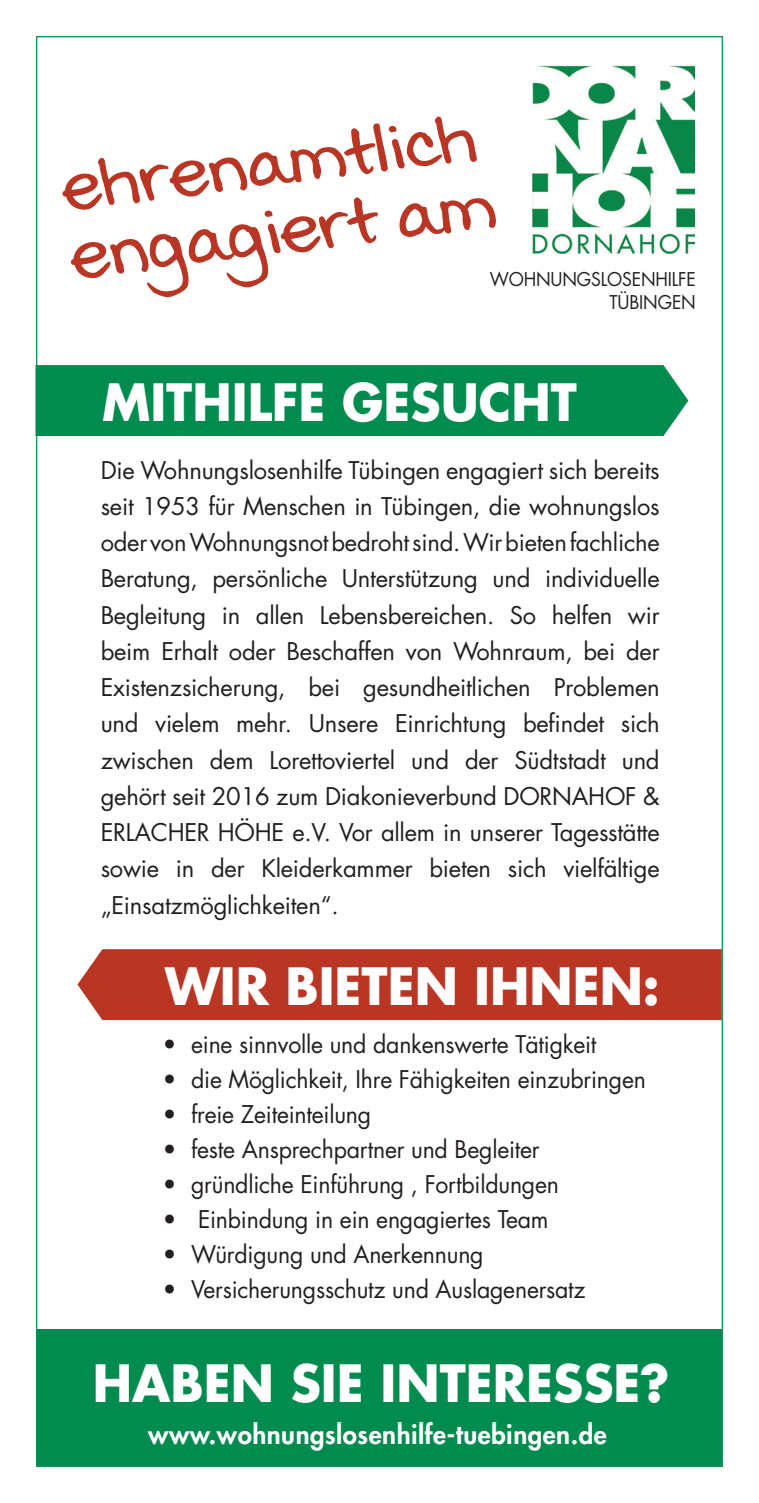
<style>
.page{position:relative;width:759px;height:1503px;background:#fff}
.page>*{position:absolute;margin:0;border:0;box-sizing:border-box;transform-origin:0 0}
.t1{font:700 79.5px/69px "Swister";color:#b93625}
.t2{font:700 50px "Futura Std";color:#fff}
.t3{font:800 25.75px "Futura Std";letter-spacing:.02em;color:#fff}
.t4{font:23.75px/36.2px "Futura Std";letter-spacing:-.01em;color:#231f20;text-align:justify}
.t5{font:18.5px/22.2px "Futura Std";letter-spacing:-.01em;color:#231f20;text-align:right;scale:.95 1}
</style>
<div class="page">
<img style="left:532px;top:65px;width:162px;height:188px">
<div style="left:37px;top:1329px;width:684px;height:136px;background:#008c4e"></div>
<div style="left:35px;top:365px;width:653px;height:71px;background:#008c4e"></div>
<div style="left:77px;top:949px;width:644px;height:71px;background:#b93625"></div>
<h1 class="t1" style="left:58px;top:153px;width:429px;rotate:-7deg">ehrenamtlich engagiert am</h1>
<p class="t5" style="left:489px;top:269px;width:218px">WOHNUNGSLOSENHILFE<br>TÜBINGEN</p>
<h2 class="t2" style="left:102px;top:369px;width:476px">MITHILFE GESUCHT</h2>
<p class="t4" style="left:101px;top:452px;width:560px">Die Wohnungslosenhilfe Tübingen engagiert sich bereits seit 1953 für Menschen in Tübingen, die wohnungslos oder von Wohnungsnot bedroht sind. Wir bieten fachliche Beratung, persönliche Unterstützung und individuelle Begleitung in allen Lebensbereichen. So helfen wir beim Erhalt oder Beschaffen von Wohnraum, bei der Existenzsicherung, bei gesundheitlichen Problemen und vielem mehr. Unsere Einrichtung befindet sich zwischen dem Lorettoviertel und der Südtstadt und gehört seit 2016 zum Diakonieverbund DORNAHOF &amp; ERLACHER HÖHE e.V. Vor allem in unserer Tagesstätte sowie in der Kleiderkammer bieten sich vielfältige „Einsatzmöglichkeiten“.</p>
<h2 class="t2" style="left:165px;top:953px;width:496px">WIR BIETEN IHNEN:</h2>
<p class="t4" style="left:163px;top:1026px;width:435px">• eine sinnvolle und dankenswerte Tätigkeit</p>
<p class="t4" style="left:163px;top:1061px;width:484px">• die Möglichkeit, Ihre Fähigkeiten einzubringen</p>
<p class="t4" style="left:163px;top:1096px;width:210px">• freie Zeiteinteilung</p>
<p class="t4" style="left:163px;top:1131px;width:378px">• feste Ansprechpartner und Begleiter</p>
<p class="t4" style="left:163px;top:1166px;width:397px">• gründliche Einführung , Fortbildungen</p>
<p class="t4" style="left:163px;top:1201px;width:387px">• Einbindung in ein engagiertes Team</p>
<p class="t4" style="left:163px;top:1236px;width:322px">• Würdigung und Anerkennung</p>
<p class="t4" style="left:163px;top:1271px;width:424px">• Versicherungsschutz und Auslagenersatz</p>
<h2 class="t2" style="left:93px;top:1349px;width:578px">HABEN SIE INTERESSE?</h2>
<p class="t3" style="left:148px;top:1417px;width:460px">www.wohnungslosenhilfe-tuebingen.de</p>
</div>
